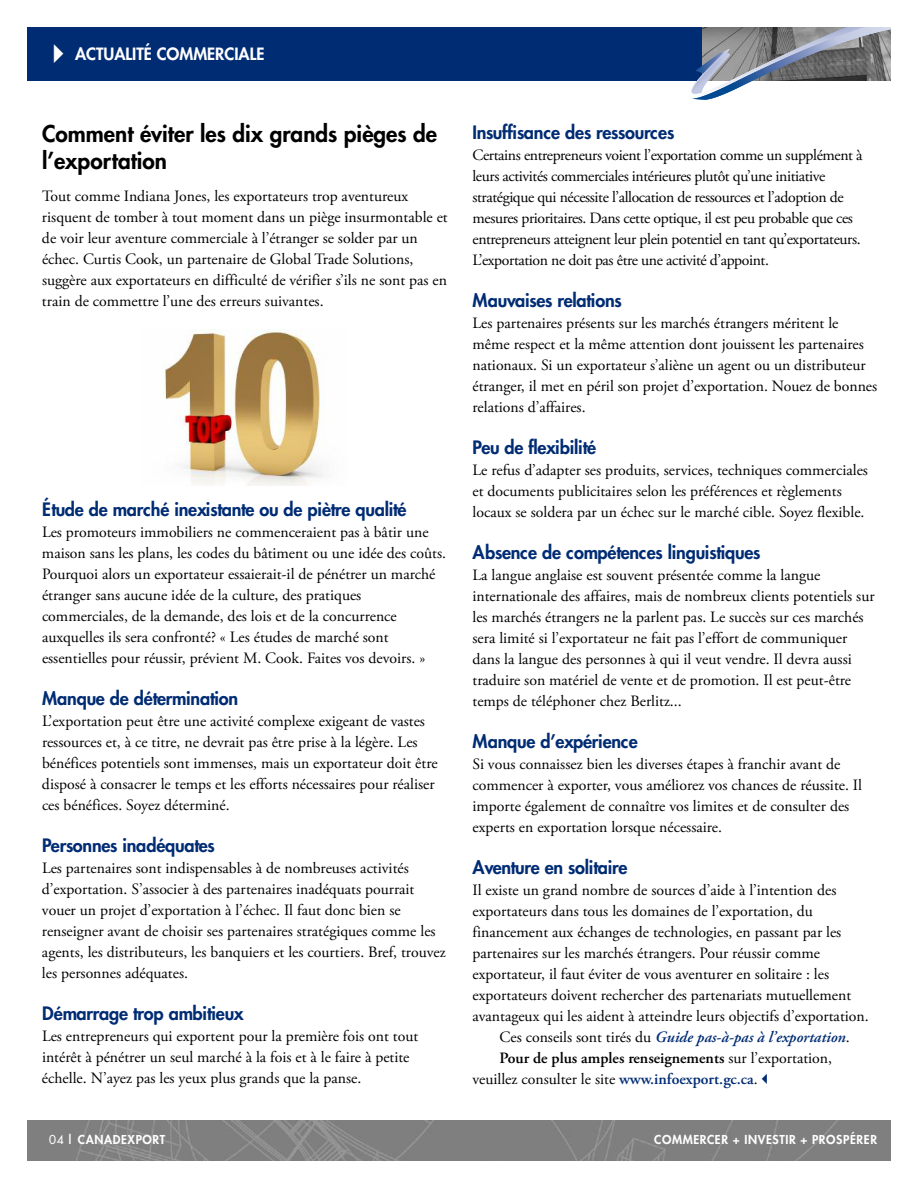
<style>
.page{position:relative;width:918px;height:1188px;background:#fff}
.page>*{position:absolute;margin:0;border:0;box-sizing:border-box;transform-origin:0 0}
.t1{font:800 22.5px/27px "Futura";color:#000}
.t2{font:800 18px "Futura LT";letter-spacing:-.015em;color:#002c74}
.t3{font:800 16.5px "Futura";color:#fff}
.t4{font:15.75px/21px "Adobe Garamond Pro";color:#000}
.t5{font:15.75px/21px "Adobe Garamond Pro";letter-spacing:-.025em;color:#000}
.t6{font:italic 600 15.75px "Adobe Garamond Pro";color:#002c74}
.t7{font:600 15.75px "Adobe Garamond Pro";color:#000}
.t8{font:800 12px "Futura";letter-spacing:.05em;color:#fff}
.s1{font-weight:400;font-style:normal;color:#000}
.s2{font-weight:400}
.s3{font-weight:600;color:#002c74}
</style>
<div class="page">
<div style="left:27px;top:27px;width:864px;height:54px;background:#002c74"></div>
<img style="left:28px;top:1120px;width:863px;height:41px">
<img style="left:163px;top:329px;width:160px;height:156px">
<svg style="left:691px;top:27px;width:200px;height:72px"></svg>
<p class="t3" style="left:75px;top:46px;width:191px">ACTUALITÉ COMMERCIALE</p>
<h1 class="t1" style="left:42px;top:122px;width:397px">Comment éviter les dix grands pièges de l’exportation</h1>
<p class="t4" style="left:42px;top:187px;width:407px">Tout comme Indiana Jones, les exportateurs trop aventureux risquent de tomber à tout moment dans un piège insurmontable et de voir leur aventure commerciale à l’étranger se solder par un échec. Curtis Cook, un partenaire de Global Trade Solutions, suggère aux exportateurs en difficulté de vérifier s’ils ne sont pas en train de commettre l’une des erreurs suivantes.</p>
<p class="t2" style="left:42px;top:503px;width:366px">Étude de marché inexistante ou de piètre qualité</p>
<p class="t4" style="left:42px;top:523px;width:406px">Les promoteurs immobiliers ne commenceraient pas à bâtir une maison sans les plans, les codes du bâtiment ou une idée des coûts.<br>Pourquoi alors un exportateur essaierait-il de pénétrer un marché étranger sans aucune idée de la culture, des pratiques commerciales, de la demande, des lois et de la concurrence auxquelles ils sera confronté? « Les études de marché sont essentielles pour réussir, prévient M. Cook. Faites vos devoirs. »</p>
<p class="t2" style="left:42px;top:692px;width:198px">Manque de détermination</p>
<p class="t4" style="left:42px;top:712px;width:397px">L’exportation peut être une activité complexe exigeant de vastes ressources et, à ce titre, ne devrait pas être prise à la légère. Les bénéfices potentiels sont immenses, mais un exportateur doit être disposé à consacrer le temps et les efforts nécessaires pour réaliser ces bénéfices. Soyez déterminé.</p>
<p class="t2" style="left:42px;top:839px;width:174px">Personnes inadéquates</p>
<p class="t4" style="left:42px;top:859px;width:405px">Les partenaires sont indispensables à de nombreuses activités d’exportation. S’associer à des partenaires inadéquats pourrait vouer un projet d’exportation à l’échec. Il faut donc bien se renseigner avant de choisir ses partenaires stratégiques comme les agents, les distributeurs, les banquiers et les courtiers. Bref, trouvez les personnes adéquates.</p>
<p class="t2" style="left:42px;top:1007px;width:203px">Démarrage trop ambitieux</p>
<p class="t4" style="left:42px;top:1027px;width:378px">Les entrepreneurs qui exportent pour la première fois ont tout intérêt à pénétrer un seul marché à la fois et à le faire à petite échelle. N’ayez pas les yeux plus grands que la panse.</p>
<p class="t2" style="left:472px;top:126px;width:203px">Insuffisance des ressources</p>
<p class="t5" style="left:472px;top:146px;width:392px">Certains entrepreneurs voient l’exportation comme un supplément à leurs activités commerciales intérieures plutôt qu’une initiative stratégique qui nécessite l’allocation de ressources et l’adoption de mesures prioritaires. Dans cette optique, il est peu probable que ces entrepreneurs atteignent leur plein potentiel en tant qu’exportateurs.<br>L’exportation ne doit pas être une activité d’appoint.</p>
<p class="t2" style="left:472px;top:294px;width:151px">Mauvaises relations</p>
<p class="t4" style="left:472px;top:314px;width:406px">Les partenaires présents sur les marchés étrangers méritent le même respect et la même attention dont jouissent les partenaires nationaux. Si un exportateur s’aliène un agent ou un distributeur étranger, il met en péril son projet d’exportation. Nouez de bonnes relations d’affaires.</p>
<p class="t2" style="left:472px;top:441px;width:125px">Peu de flexibilité</p>
<p class="t4" style="left:472px;top:461px;width:397px">Le refus d’adapter ses produits, services, techniques commerciales et documents publicitaires selon les préférences et règlements locaux se soldera par un échec sur le marché cible. Soyez flexible.</p>
<p class="t2" style="left:472px;top:546px;width:290px">Absence de compétences linguistiques</p>
<p class="t4" style="left:472px;top:566px;width:404px">La langue anglaise est souvent présentée comme la langue internationale des affaires, mais de nombreux clients potentiels sur les marchés étrangers ne la parlent pas. Le succès sur ces marchés sera limité si l’exportateur ne fait pas l’effort de communiquer dans la langue des personnes à qui il veut vendre. Il devra aussi traduire son matériel de vente et de promotion. Il est peut-être temps de téléphoner chez Berlitz...</p>
<p class="t2" style="left:472px;top:735px;width:167px">Manque d’expérience</p>
<p class="t4" style="left:472px;top:755px;width:391px">Si vous connaissez bien les diverses étapes à franchir avant de commencer à exporter, vous améliorez vos chances de réussite. Il importe également de connaître vos limites et de consulter des experts en exportation lorsque nécessaire.</p>
<p class="t2" style="left:472px;top:861px;width:157px">Aventure en solitaire</p>
<p class="t4" style="left:472px;top:881px;width:365px">Il existe un grand nombre de sources d’aide à l’intention des</p>
<p class="t4" style="left:473px;top:902px;width:342px">exportateurs dans tous les domaines de l’exportation, du</p>
<p class="t4" style="left:473px;top:923px;width:370px">financement aux échanges de technologies, en passant par les</p>
<p class="t4" style="left:473px;top:944px;width:349px">partenaires sur les marchés étrangers. Pour réussir comme</p>
<p class="t4" style="left:473px;top:965px;width:358px">exportateur, il faut éviter de vous aventurer en solitaire : les</p>
<p class="t4" style="left:473px;top:986px;width:380px">exportateurs doivent rechercher des partenariats mutuellement</p>
<p class="t4" style="left:473px;top:1007px;width:398px">avantageux qui les aident à atteindre leurs objectifs d’exportation.</p>
<p class="t6" style="left:500px;top:1031px;width:352px"><span class="s1">Ces conseils sont tirés du</span> Guide pas-à-pas à l’exportation<span class="s1">.</span></p>
<p class="t7" style="left:500px;top:1052px;width:334px">Pour de plus amples renseignements <span class="s2">sur l’exportation,</span></p>
<p class="t4" style="left:473px;top:1070px;width:287px">veuillez consulter le site <span class="s3">www.infoexport.gc.ca</span>.</p>
<p class="t8" style="left:49px;top:1134px;width:117px"><span class="s2">04</span> | CANADEXPORT</p>
<p class="t8" style="left:654px;top:1134px;width:224px">COMMERCER + INVESTIR + PROSPÉRER</p>
</div>
